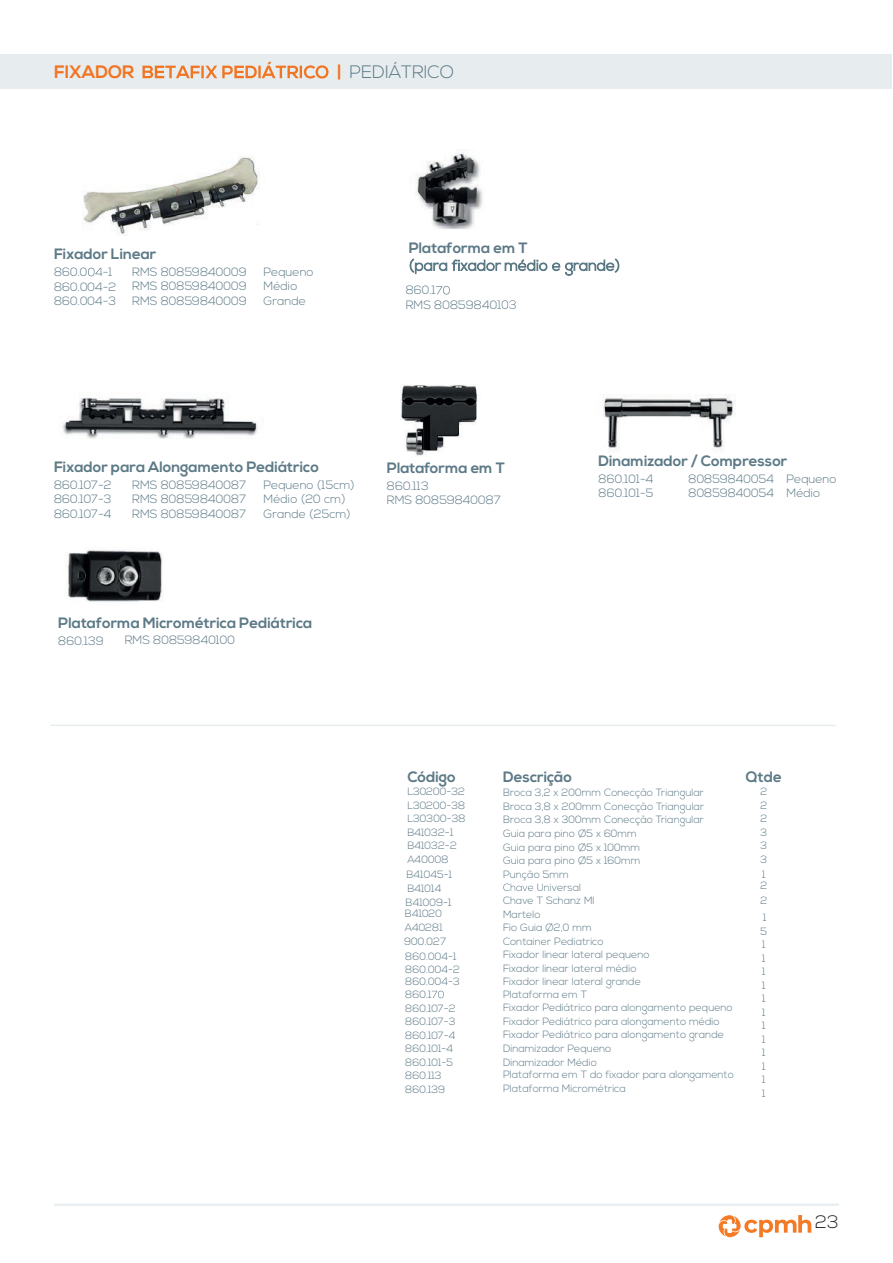
<style>
.page{position:relative;width:893px;height:1263px;background:#fff}
.page>*{position:absolute;margin:0;border:0;box-sizing:border-box;transform-origin:0 0}
.t1{font:300 18px "Nexa";color:#5c7986}
.t2{font:700 18px "Nexa";color:#f17422}
.t3{font:300 18px "Nexa";color:#231f20}
.t4{font:700 15px "Nexa";color:#5c7986}
.t5{font:300 12px/14.4px "Nexa";color:#5c7986}
.t6{font:300 10.5px/13.5px "Nexa";color:#5c7986}
.s1{font-weight:700;color:#f17422}
</style>
<div class="page">
<hr style="left:54px;top:1203px;width:785px;height:3px;background:#e7eef1">
<div style="left:1px;top:54px;width:891px;height:35px;background:#e7edef"></div>
<svg style="left:142px;top:62px;width:187px;height:17px"></svg>
<img style="left:83px;top:157px;width:176px;height:77px">
<svg style="left:88px;top:267px;width:14px;height:10px"></svg>
<img style="left:415px;top:152px;width:68px;height:77px">
<svg style="left:409px;top:258px;width:211px;height:18px"></svg>
<svg style="left:436px;top:286px;width:14px;height:9px"></svg>
<svg style="left:497px;top:300px;width:19px;height:9px"></svg>
<img style="left:62px;top:397px;width:196px;height:42px">
<img style="left:400px;top:385px;width:78px;height:71px">
<img style="left:67px;top:550px;width:95px;height:52px">
<img style="left:603px;top:394px;width:133px;height:58px">
<svg style="left:432px;top:990px;width:12px;height:9px"></svg>
<svg style="left:503px;top:883px;width:30px;height:8px"></svg>
<hr style="left:51px;top:725px;width:784px;height:1px;background:#e7edef">
<svg style="left:719px;top:1215px;width:92px;height:22px"></svg>
<h1 class="t2" style="left:54px;top:62px;width:82px">FIXADOR</h1>
<h1 class="t1" style="left:337px;top:62px;width:119px"><span class="s1">|</span> PEDIÁTRICO</h1>
<h2 class="t4" style="left:54px;top:245px;width:104px">Fixador Linear</h2>
<p class="t5" style="left:54px;top:265px;width:35px">860.0</p>
<p class="t5" style="left:54px;top:265px;width:64px;text-indent:49px">-1<br>860.004-2<br>860.004-3</p>
<p class="t5" style="left:132px;top:265px;width:116px;text-align:justify">RMS 80859840009<br>RMS 80859840009<br>RMS 80859840009</p>
<p class="t5" style="left:264px;top:265px;width:52px">Pequeno<br>Médio<br>Grande</p>
<h2 class="t4" style="left:409px;top:239px;width:121px">Plataforma em T</h2>
<p class="t5" style="left:406px;top:284px;width:93px">860.1<br>RMS 80859840</p>
<h2 class="t4" style="left:54px;top:458px;width:266px">Fixador para Alongamento Pediátrico</h2>
<p class="t5" style="left:54px;top:478px;width:59px;text-align:justify">860.107-2<br>860.107-3<br>860.107-4</p>
<p class="t5" style="left:132px;top:478px;width:116px;text-align:justify">RMS 80859840087<br>RMS 80859840087<br>RMS 80859840087</p>
<p class="t5" style="left:264px;top:478px;width:93px">Pequeno (15cm)<br>Médio (20 cm)<br>Grande (25cm)</p>
<h2 class="t4" style="left:387px;top:459px;width:120px">Plataforma em T</h2>
<p class="t5" style="left:387px;top:479px;width:116px">860.113<br>RMS 80859840087</p>
<h2 class="t4" style="left:58px;top:614px;width:256px">Plataforma Micrométrica Pediátrica</h2>
<p class="t5" style="left:58px;top:634px;width:47px">860.139</p>
<p class="t5" style="left:125px;top:634px;width:112px">RMS 80859840100</p>
<h2 class="t4" style="left:599px;top:452px;width:190px">Dinamizador / Compressor</h2>
<p class="t5" style="left:599px;top:472px;width:56px">860.101-4<br>860.101-5</p>
<p class="t5" style="left:688px;top:472px;width:87px">80859840054<br>80859840054</p>
<p class="t5" style="left:787px;top:472px;width:52px">Pequeno<br>Médio</p>
<h2 class="t4" style="left:407px;top:768px;width:50px">Código</h2>
<p class="t6" style="left:407px;top:785px;width:60px">L30200-32<br>L30200-38<br>L30300-38<br>B41032-1<br>B41032-2<br>A40008</p>
<p class="t6" style="left:406px;top:868px;width:48px">B41045-1<br>B41014<br>B41009-1</p>
<p class="t6" style="left:404px;top:907px;width:54px;line-height:14.2px">B41020<br>A40281<br>900 027<br>860.004-1</p>
<p class="t6" style="left:405px;top:965px;width:56px;line-height:11.2px">860.004-2<br>860.004-3</p>
<p class="t6" style="left:405px;top:988px;width:52px">860.1<br>860.107-2<br>860.107-3<br>860.107-4<br>860.101-4<br>860.101-5<br>860 113<br>860 139</p>
<h2 class="t4" style="left:503px;top:768px;width:71px">Descrição</h2>
<p class="t6" style="left:503px;top:786px;width:202px">Broca 3,2 x 200mm Conecção Triangular</p>
<p class="t6" style="left:503px;top:800px;width:203px">Broca 3,8 x 200mm Conecção Triangular</p>
<p class="t6" style="left:503px;top:813px;width:202px">Broca 3,8 x 300mm Conecção Triangular</p>
<p class="t6" style="left:503px;top:827px;width:135px">Guia para pino Ø5 x 60mm</p>
<p class="t6" style="left:503px;top:841px;width:139px">Guia para pino Ø5 x 100mm</p>
<p class="t6" style="left:503px;top:854px;width:139px">Guia para pino Ø5 x 160mm</p>
<p class="t6" style="left:503px;top:868px;width:67px">Punção 5mm</p>
<p class="t6" style="left:537px;top:881px;width:46px">Universal</p>
<p class="t6" style="left:503px;top:894px;width:93px">Chave T Schanz MI</p>
<p class="t6" style="left:503px;top:908px;width:39px">Martelo</p>
<p class="t6" style="left:503px;top:921px;width:90px">Fio Guia Ø2,0 mm</p>
<p class="t6" style="left:503px;top:935px;width:102px">Container Pediatrico</p>
<p class="t6" style="left:503px;top:948px;width:148px">Fixador linear lateral pequeno</p>
<p class="t6" style="left:503px;top:962px;width:135px">Fixador linear lateral médio</p>
<p class="t6" style="left:503px;top:975px;width:139px">Fixador linear lateral grande</p>
<p class="t6" style="left:503px;top:988px;width:86px">Plataforma em T</p>
<p class="t6" style="left:503px;top:1001px;width:231px">Fixador Pediátrico para alongamento pequeno</p>
<p class="t6" style="left:503px;top:1015px;width:218px">Fixador Pediátrico para alongamento médio</p>
<p class="t6" style="left:503px;top:1028px;width:222px">Fixador Pediátrico para alongamento grande</p>
<p class="t6" style="left:503px;top:1042px;width:110px">Dinamizador Pequeno</p>
<p class="t6" style="left:503px;top:1056px;width:95px">Dinamizador Médio</p>
<p class="t6" style="left:503px;top:1068px;width:232px">Plataforma em T do fixador para alongamento</p>
<p class="t6" style="left:503px;top:1082px;width:124px">Plataforma Micrométrica</p>
<h2 class="t4" style="left:746px;top:768px;width:37px">Qtde</h2>
<p class="t6" style="left:760px;top:785px;width:8px;text-align:justify">2<br>2<br>2<br>3<br>3<br>3</p>
<p class="t6" style="left:760px;top:869px;width:8px;line-height:11.4px">1<br>2</p>
<p class="t6" style="left:760px;top:893px;width:8px;line-height:17px">2<br>1</p>
<p class="t6" style="left:761px;top:925px;width:8px">5<br>1<br>1<br>1<br>1<br>1<br>1<br>1<br>1<br>1<br>1<br>1<br>1</p>
<h1 class="t3" style="left:815px;top:1211px;width:25px">23</h1>
</div>
